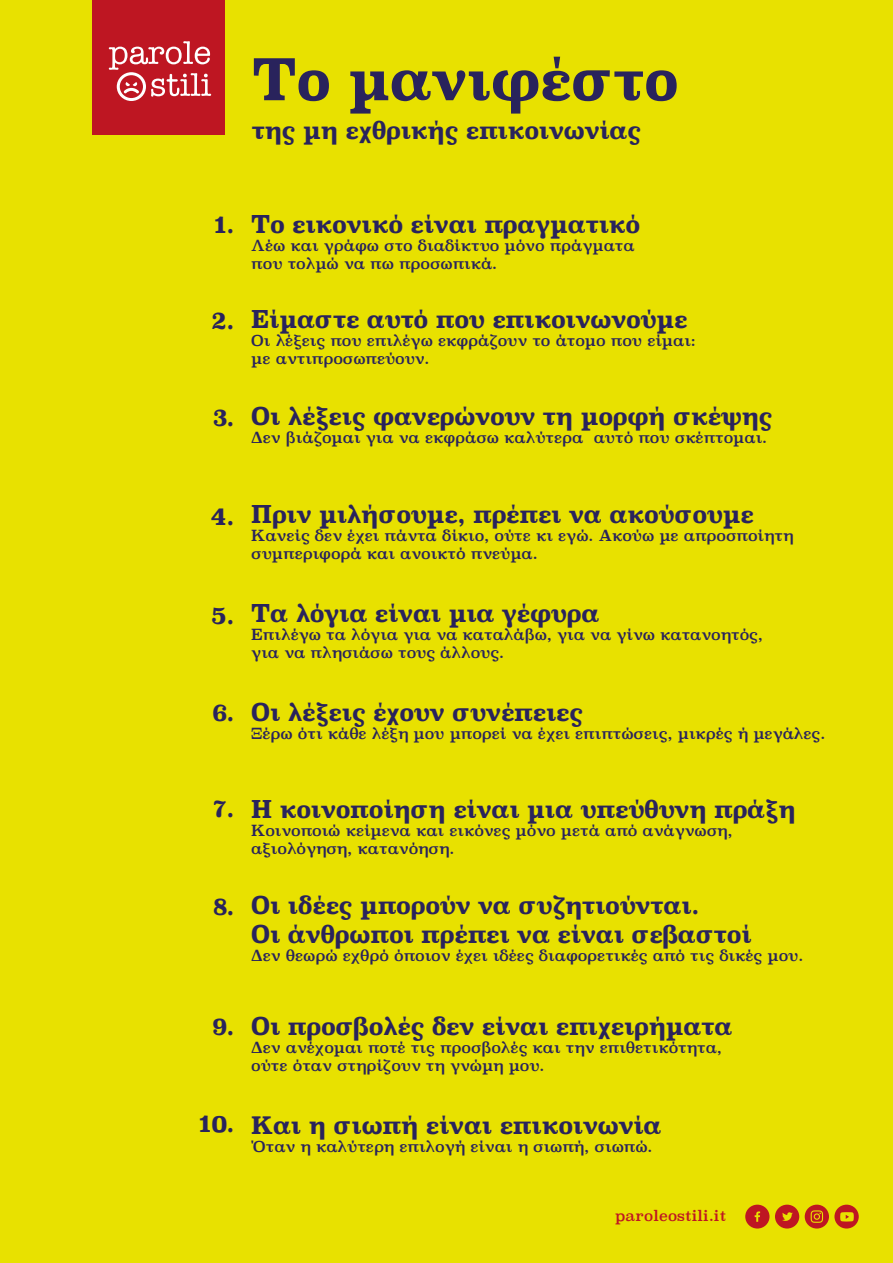
<style>
.page{position:relative;width:893px;height:1263px;background:#e8e100}
.page>*{position:absolute;margin:0;border:0;box-sizing:border-box;transform-origin:0 0}
.t1{font:700 56.55px "Superclarendon";letter-spacing:-.01em;color:#29235c;scale:.95 1}
.t2{font:700 24px/28.8px "Superclarendon";letter-spacing:-.01em;color:#29235c;scale:.95 1}
.t3{font:15px/18px "Superclarendon";color:#29235c}
.t4{font:14.55px "Superclarendon";letter-spacing:.015em;color:#be1622}
</style>
<div class="page">
<div style="left:92px;top:0;width:132px;height:135px;background:#be1622"></div>
<svg style="left:109px;top:41px;width:102px;height:60px"></svg>
<div style="left:745px;top:1205px;width:24px;height:23px;background:#be1622;border-radius:50%"></div>
<svg style="left:755px;top:1211px;width:5px;height:11px"></svg>
<div style="left:775px;top:1205px;width:24px;height:23px;background:#be1622;border-radius:50%"></div>
<svg style="left:782px;top:1212px;width:11px;height:9px"></svg>
<div style="left:805px;top:1205px;width:24px;height:23px;background:#be1622;border-radius:50%"></div>
<svg style="left:834px;top:1205px;width:25px;height:23px"></svg>
<svg style="left:811px;top:1210px;width:12px;height:13px"></svg>
<h1 class="t1" style="left:252px;top:38px;width:451px">Το μανιφέστο</h1>
<h2 class="t2" style="left:252px;top:117px;width:411px">της μη εχθρικής επικοινωνίας</h2>
<h2 class="t2" style="left:214px;top:211px;width:23px">1.</h2>
<h2 class="t2" style="left:211px;top:307px;width:26px">2.</h2>
<h2 class="t2" style="left:213px;top:404px;width:24px">3.</h2>
<h2 class="t2" style="left:251px;top:211px;width:411px">Το εικονικό είναι πραγματικό</h2>
<p class="t3" style="left:251px;top:238px;width:385px">Λέω και γράφω στο διαδίκτυο μόνο πράγματα που τολμώ να πω προσωπικά.</p>
<h2 class="t2" style="left:251px;top:306px;width:461px">Είμαστε αυτό που επικοινωνούμε</h2>
<p class="t3" style="left:251px;top:332px;width:446px">Οι λέξεις που επιλέγω εκφράζουν το άτομο που είμαι: με αντιπροσωπεύουν.</p>
<h2 class="t2" style="left:251px;top:403px;width:550px">Οι λέξεις φανερώνουν τη μορφή σκέψης</h2>
<p class="t3" style="left:251px;top:430px;width:517px">Δεν βιάζομαι για να εκφράσω καλύτερα αυτό που σκέπτομαι.</p>
<h2 class="t2" style="left:211px;top:503px;width:27px">4.</h2>
<h2 class="t2" style="left:251px;top:501px;width:531px">Πριν μιλήσουμε, πρέπει να ακούσουμε</h2>
<p class="t3" style="left:251px;top:527px;width:543px">Κανείς δεν έχει πάντα δίκιο, ούτε κι εγώ. Ακούω με απροσποίητη συμπεριφορά και ανοικτό πνεύμα.</p>
<h2 class="t2" style="left:211px;top:602px;width:26px">5.</h2>
<h2 class="t2" style="left:251px;top:600px;width:368px">Τα λόγια είναι μια γέφυρα</h2>
<p class="t3" style="left:251px;top:626px;width:513px">Επιλέγω τα λόγια για να καταλάβω, για να γίνω κατανοητός, για να πλησιάσω τους άλλους.</p>
<h2 class="t2" style="left:212px;top:699px;width:25px">6.</h2>
<h2 class="t2" style="left:251px;top:699px;width:351px">Οι λέξεις έχουν συνέπειες</h2>
<p class="t3" style="left:251px;top:725px;width:575px">Ξέρω ότι κάθε λέξη μου μπορεί να έχει επιπτώσεις, μικρές ή μεγάλες.</p>
<h2 class="t2" style="left:213px;top:795px;width:24px">7.</h2>
<h2 class="t2" style="left:213px;top:893px;width:24px">8.</h2>
<h2 class="t2" style="left:251px;top:796px;width:575px">Η κοινοποίηση είναι μια υπεύθυνη πράξη</h2>
<p class="t3" style="left:251px;top:823px;width:483px">Κοινοποιώ κείμενα και εικόνες μόνο μετά από ανάγνωση, αξιολόγηση, κατανόηση.</p>
<h2 class="t2" style="left:251px;top:892px;width:528px">Οι ιδέες μπορούν να συζητιούνται.<br>Οι άνθρωποι πρέπει να είναι σεβαστοί</h2>
<p class="t3" style="left:251px;top:948px;width:554px">Δεν θεωρώ εχθρό όποιον έχει ιδέες διαφορετικές από τις δικές μου.</p>
<h2 class="t2" style="left:212px;top:1013px;width:25px">9.</h2>
<h2 class="t2" style="left:199px;top:1110px;width:39px">10.</h2>
<h2 class="t2" style="left:251px;top:1012px;width:508px">Οι προσβολές δεν είναι επιχειρήματα</h2>
<p class="t3" style="left:251px;top:1039px;width:472px">Δεν ανέχομαι ποτέ τις προσβολές και την επιθετικότητα, ούτε όταν στηρίζουν τη γνώμη μου.</p>
<h2 class="t2" style="left:251px;top:1111px;width:433px">Και η σιωπή είναι επικοινωνία</h2>
<p class="t3" style="left:251px;top:1138px;width:403px">Όταν η καλύτερη επιλογή είναι η σιωπή, σιωπώ.</p>
<p class="t4" style="left:615px;top:1206px;width:112px">paroleostili.it</p>
</div>
